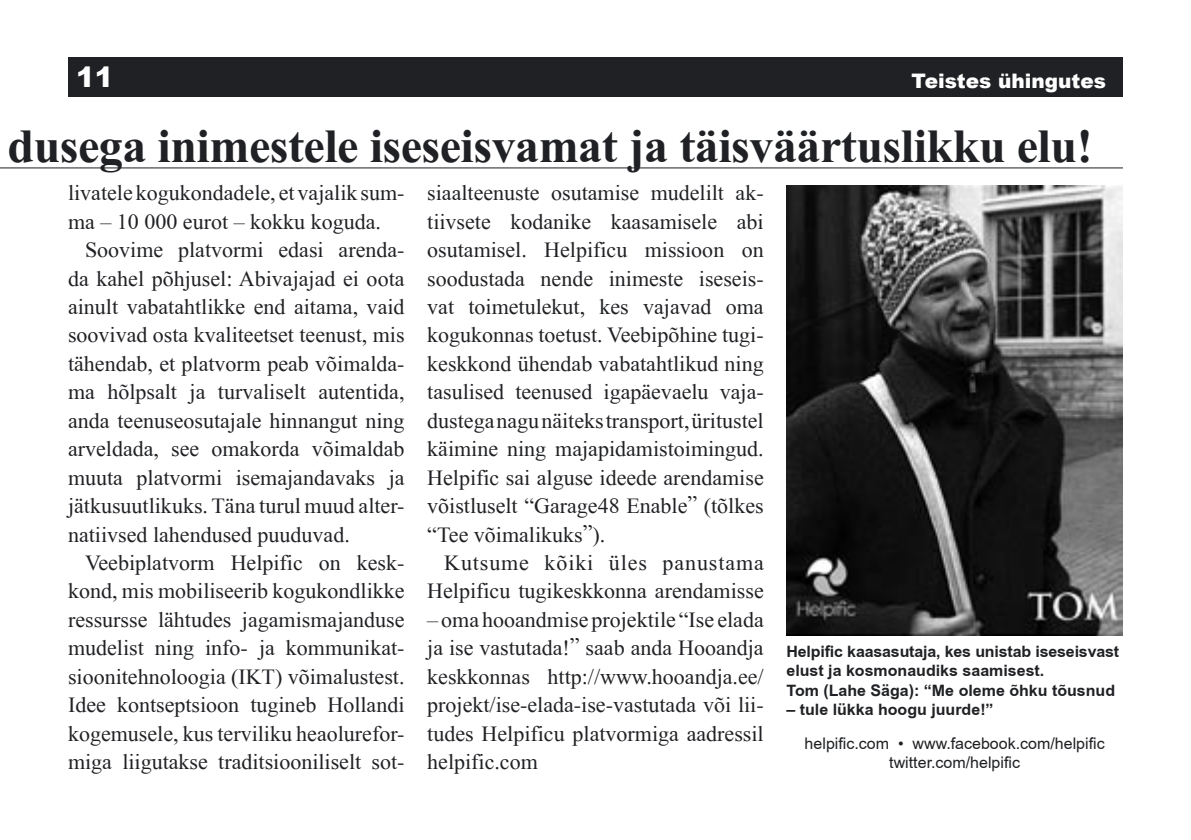
<style>
.page{position:relative;width:1191px;height:840px;background:#fff}
.page>*{position:absolute;margin:0;border:0;box-sizing:border-box;transform-origin:0 0}
.t1{font:700 48px "EE Times New Roman";letter-spacing:-.01em;color:#202124}
.t2{font:900 28px "Arial";color:#fff}
.t3{font:22px/28.4px "EE Times New Roman";color:#202124;text-align:justify}
.t4{font:900 20px "Arial";color:#fff}
.t5{font:700 16px/19.2px "EE Arial";color:#202124}
.t6{font:16px/19.2px "EE Arial";color:#202124;text-align:center}
</style>
<div class="page">
<div style="left:68px;top:57px;width:1055px;height:39px;background:#202124"></div>
<hr style="left:0;top:167px;width:1123px;height:1px;background:#202124">
<img style="left:786px;top:185px;width:337px;height:450px">
<p class="t2" style="left:76px;top:57px;width:39px">11</p>
<p class="t4" style="left:911px;top:66px;width:196px">Teistes ühingutes</p>
<h1 class="t1" style="left:8px;top:118px;width:1086px">dusega inimestele iseseisvamat ja täisväärtuslikku elu!</h1>
<p class="t3" style="left:68px;top:179px;width:338px">livatele kogukondadele, et vajalik sum&shy;ma – 10 000 eurot – kokku koguda.</p>
<p class="t3" style="left:68px;top:235px;width:338px;text-indent:17px">Soovime platvormi edasi arenda&shy;da kahel põhjusel: Abivajajad ei oota ainult vabatahtlikke end aitama, vaid soovivad osta kvaliteetset teenust, mis tähendab, et platvorm peab võimalda&shy;ma hõlpsalt ja turvaliselt autentida, anda teenuseosutajale hinnangut ning arveldada, see omakorda võimaldab muuta platvormi isemajandavaks ja jätkusuutlikuks. Täna turul muud alter&shy;natiivsed lahendused puuduvad.</p>
<p class="t3" style="left:68px;top:548px;width:338px;text-indent:17px">Veebiplatvorm Helpific on kesk&shy;kond, mis mobiliseerib kogukondlikke ressursse lähtudes jagamismajanduse mudelist ning info- ja kommunikat&shy;sioonitehnoloogia (IKT) võimalustest.<br>Idee kontseptsioon tugineb Hollandi kogemusele, kus terviliku heaolurefor&shy;miga liigutakse traditsiooniliselt sot-</p>
<p class="t3" style="left:427px;top:179px;width:338px">siaalteenuste osutamise mudelilt ak&shy;tiivsete kodanike kaasamisele abi osutamisel. Helpificu missioon on soodustada nende inimeste iseseis&shy;vat toimetulekut, kes vajavad oma kogukonnas toetust. Veebipõhine tugi&shy;keskkond ühendab vabatahtlikud ning tasulised teenused igapäevaelu vaja&shy;dustega nagu näiteks transport, üritustel käimine ning majapidamistoimingud.<br>Helpific sai alguse ideede arendamise võistluselt “Garage48 Enable” (tõlkes “Tee võimalikuks”).</p>
<p class="t3" style="left:427px;top:548px;width:338px;text-align:right">Kutsume kõiki üles panustama<br>Helpificu tugikeskkonna arendamisse</p>
<p class="t3" style="left:427px;top:605px;width:338px">– oma hooandmise projektile “Ise elada ja ise vastutada!” saab anda Hooandja keskkonnas http://www.hooandja.ee/ projekt/ise-elada-ise-vastutada või lii&shy;tudes Helpificu platvormiga aadressil helpific.com</p>
<p class="t5" style="left:786px;top:641px;width:334px">Helpific kaasasutaja, kes unistab iseseisvast elust ja kosmonaudiks saamisest.<br>Tom (Lahe Säga): “Me oleme õhku tõusnud</p>
<p class="t5" style="left:786px;top:699px;width:209px">– tule lükka hoogu juurde!”</p>
<p class="t6" style="left:804px;top:733px;width:301px">helpific.com • www.facebook.com/helpific twitter.com/helpific</p>
</div>
